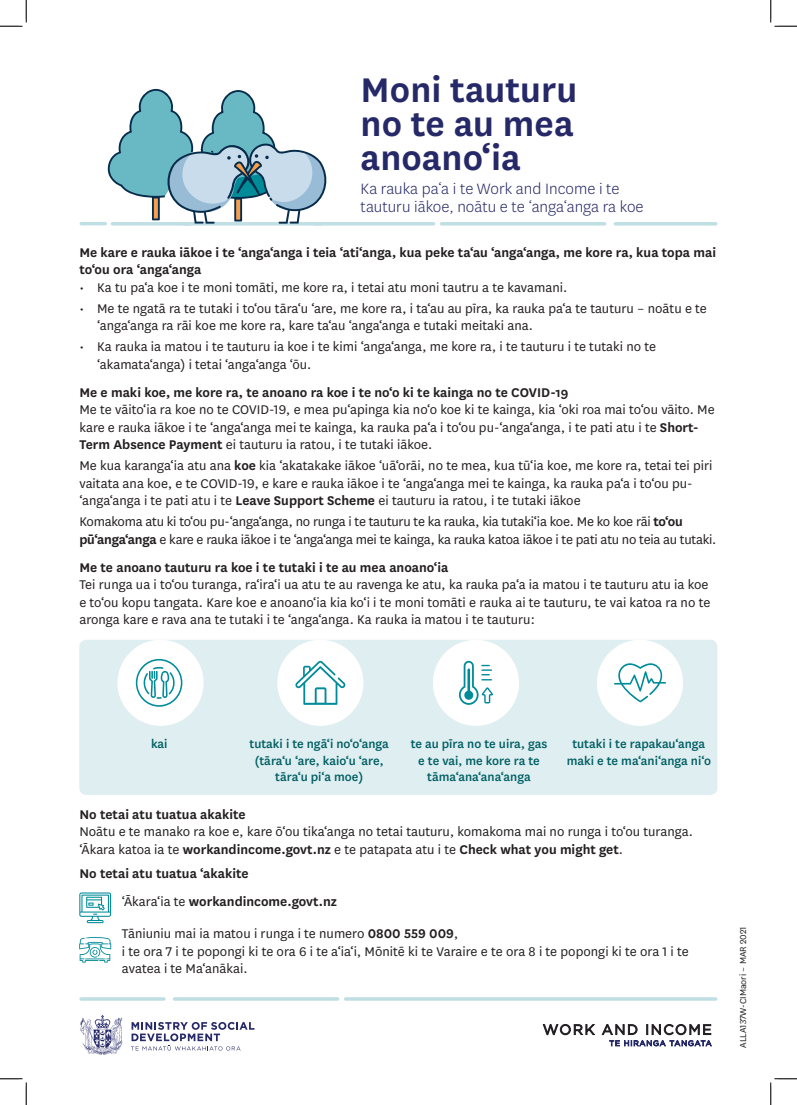
<style>
.page{position:relative;width:797px;height:1105px;background:#fff}
.page>*{position:absolute;margin:0;border:0;box-sizing:border-box;transform-origin:0 0}
.t1{font:600 40px/33.8px "National";color:#262967;text-align:justify}
.t2{font:300 17.5px/17.5px "National";color:#262967}
.t3{font:14.75px/17.5px "National";color:#231f20}
.t4{font:600 14.75px/28.1px "National";color:#231f20}
.t5{font:500 13.75px/16.2px "National";color:#005e62;text-align:center}
.t6{font:10px "National";color:#231f20}
.s1{font-weight:600}
.s2{font-weight:400}
</style>
<div class="page">
<svg style="left:80px;top:1015px;width:43px;height:40px"></svg>
<svg style="left:131px;top:1022px;width:123px;height:28px"></svg>
<svg style="left:543px;top:1024px;width:168px;height:22px"></svg>
<svg style="left:79px;top:937px;width:32px;height:25px"></svg>
<svg style="left:79px;top:892px;width:32px;height:31px"></svg>
<div style="left:79px;top:640px;width:638px;height:155px;background:#deeef1;border-radius:7px"></div>
<div style="left:117px;top:640px;width:87px;height:86px;background:#fff;border-radius:50%"></div>
<svg style="left:136px;top:659px;width:46px;height:48px"></svg>
<div style="left:597px;top:640px;width:86px;height:86px;background:#fff;border-radius:50%"></div>
<svg style="left:614px;top:663px;width:52px;height:39px"></svg>
<div style="left:433px;top:640px;width:86px;height:86px;background:#fff;border-radius:50%"></div>
<svg style="left:459px;top:661px;width:34px;height:44px"></svg>
<div style="left:277px;top:640px;width:86px;height:86px;background:#fff;border-radius:50%"></div>
<svg style="left:295px;top:661px;width:50px;height:44px"></svg>
<svg style="left:321px;top:222px;width:112px;height:4px"></svg>
<svg style="left:441px;top:222px;width:163px;height:4px"></svg>
<svg style="left:615px;top:222px;width:100px;height:4px"></svg>
<svg style="left:190px;top:224px;width:131px;height:2px"></svg>
<svg style="left:112px;top:224px;width:78px;height:2px"></svg>
<hr style="left:81px;top:222px;width:24px;height:3px;background:#c0dfe4">
<hr style="left:345px;top:997px;width:370px;height:4px;background:#c7e2e7">
<hr style="left:175px;top:997px;width:163px;height:4px;background:#c7e2e7">
<hr style="left:81px;top:997px;width:83px;height:4px;background:#c7e2e7">
<svg style="left:108px;top:89px;width:224px;height:135px"></svg>
<svg style="left:0;top:0;width:27px;height:27px"></svg>
<svg style="left:0;top:1078px;width:27px;height:27px"></svg>
<svg style="left:770px;top:0;width:27px;height:27px"></svg>
<svg style="left:770px;top:1078px;width:27px;height:27px"></svg>
<h1 class="t1" style="left:360px;top:71px;width:218px">Moni tauturu no te au mea anoano‘ia</h1>
<p class="t2" style="left:360px;top:180px;width:284px">Ka rauka pa‘a i te Work and Income i te tauturu iākoe, noātu e te ‘anga‘anga ra koe</p>
<p class="t4" style="left:79px;top:242px;width:638px;line-height:17.5px">Me kare e rauka iākoe i te ‘anga‘anga i teia ‘ati‘anga, kua peke ta‘au ‘anga‘anga, me kore ra, kua topa mai to‘ou ora ‘anga‘anga</p>
<p class="t3" style="left:79px;top:278px;width:489px">• Ka tu pa‘a koe i te moni tomāti, me kore ra, i tetai atu moni tautru a te kavamani.</p>
<p class="t3" style="left:97px;top:299px;width:611px;text-indent:-18px">• Me te ngatā ra te tutaki i to‘ou tāra‘u ‘are, me kore ra, i ta‘au au pīra, ka rauka pa‘a te tauturu – noātu e te ‘anga‘anga ra rāi koe me kore ra, kare ta‘au ‘anga‘anga e tutaki meitaki ana.</p>
<p class="t3" style="left:97px;top:337px;width:560px;text-indent:-18px">• Ka rauka ia matou i te tauturu ia koe i te kimi ‘anga‘anga, me kore ra, i te tauturu i te tutaki no te ‘akamata‘anga) i tetai ‘anga‘anga ‘ōu.</p>
<p class="t4" style="left:79px;top:377px;width:490px">Me e maki koe, me kore ra, te anoano ra koe i te no‘o ki te kainga no te COVID-19</p>
<p class="t3" style="left:79px;top:400px;width:637px">Me te vāito‘ia ra koe no te COVID-19, e mea pu‘apinga kia no‘o koe ki te kainga, kia ‘oki roa mai to‘ou vāito. Me kare e rauka iākoe i te ‘anga‘anga mei te kainga, ka rauka pa‘a i to‘ou pu-‘anga‘anga, i te pati atu i te <span class="s1">Short-<br>Term Absence Payment</span> ei tauturu ia ratou, i te tutaki iākoe.</p>
<p class="t3" style="left:79px;top:456px;width:634px">Me kua karanga‘ia atu ana <span class="s1">koe</span> kia ‘akatakake iākoe ‘uā‘orāi, no te mea, kua tū‘ia koe, me kore ra, tetai tei piri vaitata ana koe, e te COVID-19, e kare e rauka iākoe i te ‘anga‘anga mei te kainga, ka rauka pa‘a i to‘ou pu-‘anga‘anga i te pati atu i te <span class="s1">Leave Support Scheme</span> ei tauturu ia ratou, i te tutaki iākoe</p>
<p class="t3" style="left:79px;top:512px;width:638px">Komakoma atu ki to‘ou pu-‘anga‘anga, no runga i te tauturu te ka rauka, kia tutaki‘ia koe. Me ko koe rāi <span class="s1">to‘ou pū‘anga‘anga</span> e kare e rauka iākoe i te ‘anga‘anga mei te kainga, ka rauka katoa iākoe i te pati atu no teia au tutaki.</p>
<p class="t4" style="left:79px;top:552px;width:370px">Me te anoano tauturu ra koe i te tutaki i te au mea anoano‘ia</p>
<p class="t3" style="left:79px;top:575px;width:632px">Tei runga ua i to‘ou turanga, ra‘ira‘i ua atu te au ravenga ke atu, ka rauka pa‘a ia matou i te tauturu atu ia koe e to‘ou kopu tangata. Kare koe e anoano‘ia kia ko‘i i te moni tomāti e rauka ai te tauturu, te vai katoa ra no te aronga kare e rava ana te tutaki i te ‘anga‘anga. Ka rauka ia matou i te tauturu:</p>
<p class="t5" style="left:151px;top:735px;width:18px">kai</p>
<p class="t5" style="left:249px;top:735px;width:141px">tutaki i te ngā‘i no‘o‘anga (tāra‘u ‘are, kaio‘u ‘are, tāra‘u pi‘a moe)</p>
<p class="t5" style="left:410px;top:735px;width:138px">te au pīra no te uira, gas e te vai, me kore ra te tāma‘ana‘ana‘anga</p>
<p class="t5" style="left:566px;top:735px;width:146px">tutaki i te rapakau‘anga maki e te ma‘ani‘anga ni‘o</p>
<p class="t4" style="left:79px;top:799px;width:168px">No tetai atu tuatua akakite</p>
<p class="t3" style="left:79px;top:822px;width:615px">Noātu e te manako ra koe e, kare ō‘ou tika‘anga no tetai tauturu, komakoma mai no runga i to‘ou turanga. ‘Ākara katoa ia te <span class="s1">workandincome.govt.nz</span> e te patapata atu i te <span class="s1">Check what you might get</span>.</p>
<p class="t4" style="left:122px;top:859px;width:216px;text-indent:-43px">No tetai atu tuatua ‘akakite<br><span class="s2">‘Ākara‘ia te</span> workandincome.govt.nz</p>
<p class="t3" style="left:122px;top:924px;width:568px">Tāniuniu mai ia matou i runga i te numero <span class="s1">0800 559 009</span>,<br>i te ora 7 i te popongi ki te ora 6 i te a‘ia‘i, Mōnitē ki te Varaire e te ora 8 i te popongi ki te ora 1 i te avatea i te Ma‘anākai.</p>
<p class="t6" style="left:736px;top:1048px;width:123px;rotate:-90deg">ALLA137W-CIMaori – MAR 2021</p>
</div>
